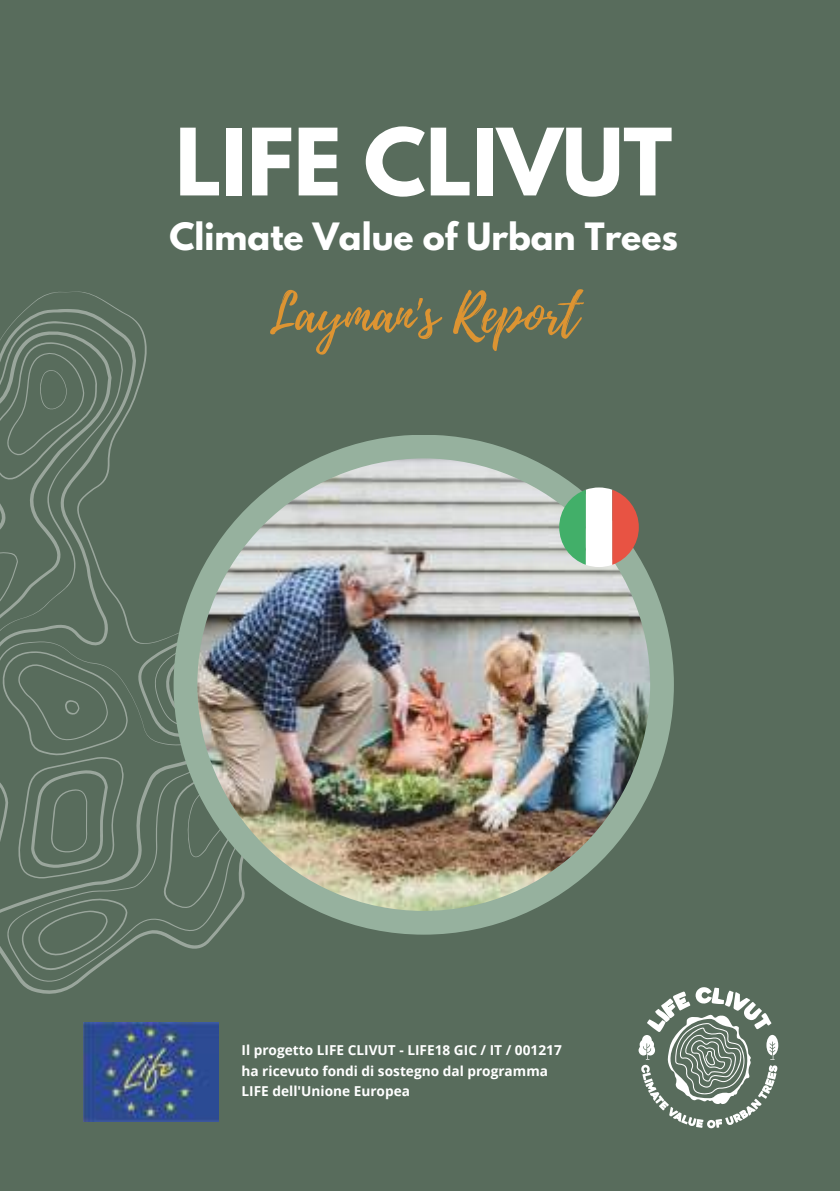
<style>
.page{position:relative;width:840px;height:1191px;background:#fff}
.page>*{position:absolute;margin:0;border:0;box-sizing:border-box;transform-origin:0 0}
.t1{font:700 82.2px "League Spartan";color:#fff}
.t2{font:52.6px "Playlist Script";color:#dd9432}
.t3{font:700 33.4px "League Spartan";color:#fff}
.t4{font:700 13.6px/20.4px "Open Sans";color:#fff}
</style>
<div class="page">
<div style="left:0;top:0;width:839px;height:1191px;background:#586c5c"></div>
<svg style="left:0;top:291px;width:313px;height:703px"></svg>
<div style="left:173px;top:435px;width:500px;height:499px;background:#96b19e;border-radius:250px"></div>
<img style="left:197px;top:458px;width:452px;height:453px;border-radius:226px">
<svg style="left:638px;top:987px;width:139px;height:141px"></svg>
<img style="left:83px;top:1022px;width:135px;height:99px">
<svg style="left:559px;top:487px;width:79px;height:80px;background:#b7b29b"></svg>
<h1 class="t1" style="left:175px;top:98px;width:498px">LIFE CLIVUT</h1>
<h3 class="t3" style="left:169px;top:211px;width:509px">Climate Value of Urban Trees</h3>
<h2 class="t2" style="left:269px;top:276px;width:311px">Layman's Report</h2>
<p class="t4" style="left:241px;top:1039px;width:321px">Il progetto LIFE CLIVUT - LIFE18 GIC / IT / 001217 ha ricevuto fondi di sostegno dal programma<br>LIFE dell'Unione Europea</p>
</div>
